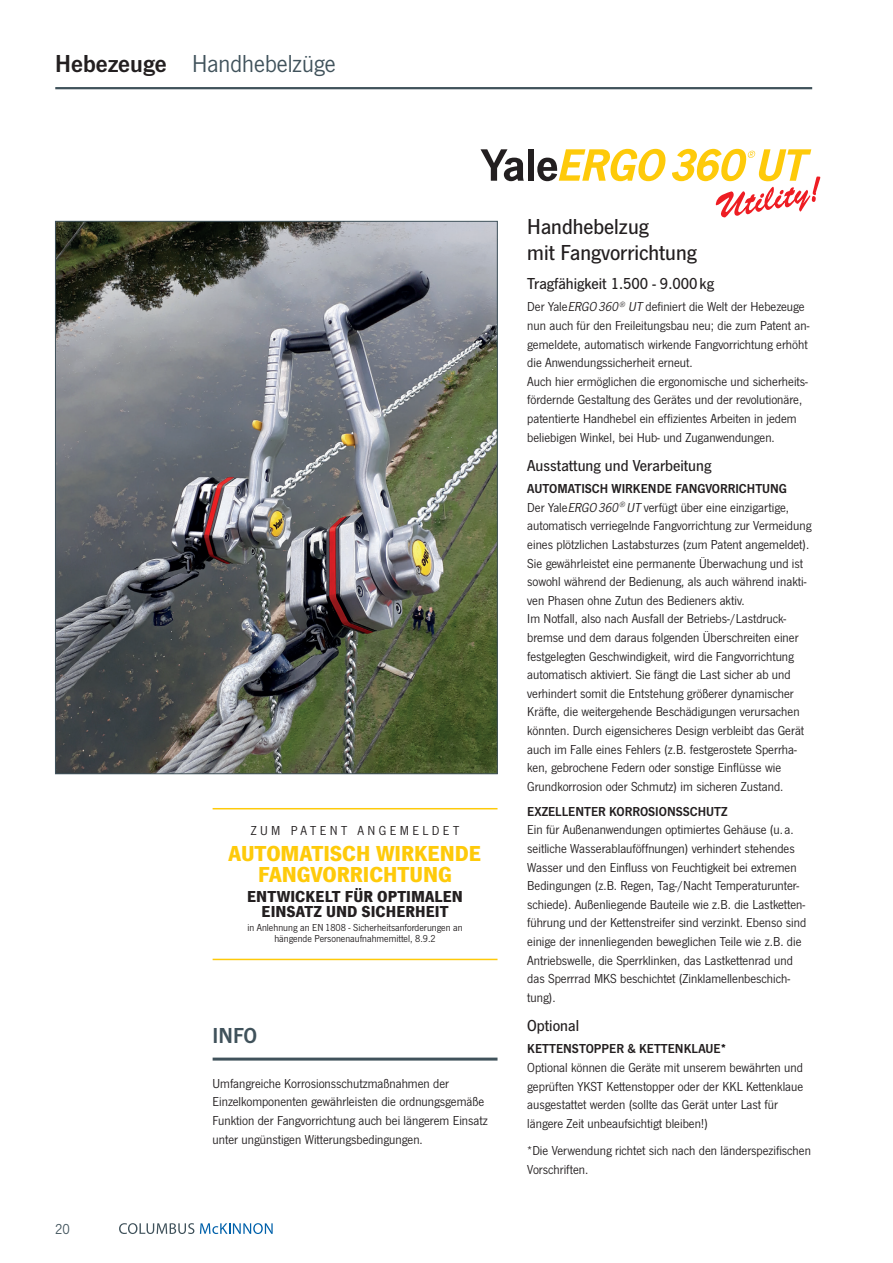
<style>
.page{position:relative;width:893px;height:1263px;background:#fff}
.page>*{position:absolute;margin:0;border:0;box-sizing:border-box;transform-origin:0 0}
.t1{font:25.5px "News Got";color:#40525b}
.t2{font:700 22.5px/21px "News Got";letter-spacing:-.005em;color:#feca0a;text-align:center}
.t3{font:500 22.5px/26.1px "News Got";color:#231f20}
.t4{font:22.5px "News Got Dem";color:#40525b}
.t5{font:500 16.5px "News Got";color:#231f20}
.t6{font:700 16.5px/15px "News Got";color:#231f20;text-align:center}
.t7{font:15px "News Got";color:#40525b}
.t8{font:13.5px/18.6px "News Got";color:#231f20}
.t9{font:13.5px "News Got Dem";color:#231f20}
.t10{font:13.5px "News Got";letter-spacing:.255em;color:#231f20}
.t11{font:10.5px/10.5px "News Got";color:#231f20;text-align:center}
.s1{font-family:"News Got Dem";color:#231f20}
.s2{font-style:italic}
</style>
<div class="page">
<img style="left:55px;top:221px;width:443px;height:553px">
<hr style="left:55px;top:87px;width:757px;height:2px;background:#40525b">
<svg style="left:119px;top:1223px;width:75px;height:11px"></svg>
<svg style="left:200px;top:1223px;width:73px;height:11px"></svg>
<svg style="left:480px;top:149px;width:44px;height:32px"></svg>
<div style="left:528px;top:149px;width:6px;height:32px;background:#231f20"></div>
<svg style="left:537px;top:149px;width:283px;height:68px"></svg>
<hr style="left:213px;top:808px;width:284px;height:1px;background:#feca0a">
<hr style="left:213px;top:959px;width:284px;height:1px;background:#feca0a">
<hr style="left:213px;top:1057px;width:284px;height:3px;background:#40525b">
<h1 class="t1" style="left:55px;top:50px;width:282px"><span class="s1">Hebezeuge</span> Handhebelzüge</h1>
<p class="t7" style="left:55px;top:1221px;width:16px">20</p>
<p class="t10" style="left:251px;top:823px;width:210px">ZUM PATENT ANGEMELDET</p>
<h2 class="t2" style="left:229px;top:843px;width:254px">AUTOMATISCH WIRKENDE<br>FANGVORRICHTUNG</h2>
<p class="t6" style="left:247px;top:889px;width:217px">ENTWICKELT FÜR OPTIMALEN<br>EINSATZ UND SICHERHEIT</p>
<p class="t11" style="left:247px;top:923px;width:217px">in Anlehnung an EN 1808 - Sicherheitsanforderungen an hängende Personenaufnahmemittel, 8.9.2</p>
<h2 class="t4" style="left:213px;top:1022px;width:46px">INFO</h2>
<p class="t8" style="left:213px;top:1074px;width:277px">Umfangreiche Korrosionsschutzmaßnahmen der Einzelkomponenten gewährleisten die ordnungsgemäße Funktion der Fangvorrichtung auch bei längerem Einsatz unter ungünstigen Witterungsbedingungen.</p>
<h2 class="t3" style="left:527px;top:214px;width:171px">Handhebelzug<br>mit Fangvorrichtung</h2>
<p class="t5" style="left:527px;top:275px;width:188px">Tragfähigkeit 1.500 - 9.000kg</p>
<p class="t8" style="left:527px;top:298px;width:284px">Der Yale<span class="s2">ERGO360</span> <sup>®</sup> <span class="s2">UT</span> definiert die Welt der Hebezeuge nun auch für den Freileitungsbau neu; die zum Patent an&shy;gemeldete, automatisch wirkende Fangvorrichtung erhöht die Anwendungssicherheit erneut.<br>Auch hier ermöglichen die ergonomische und sicherheits&shy;fördernde Gestaltung des Gerätes und der revolutionäre, patentierte Handhebel ein effizientes Arbeiten in jedem beliebigen Winkel, bei Hub- und Zuganwendungen.</p>
<p class="t5" style="left:527px;top:457px;width:186px">Ausstattung und Verarbeitung</p>
<p class="t9" style="left:527px;top:481px;width:261px">AUTOMATISCH WIRKENDE FANGVORRICHTUNG</p>
<p class="t8" style="left:527px;top:498px;width:286px">Der Yale<span class="s2">ERGO360</span><sup>®</sup><span class="s2">UT</span> verfügt über eine einzigartige, automatisch verriegelnde Fangvorrichtung zur Vermeidung eines plötzlichen Lastabsturzes (zum Patent angemeldet).<br>Sie gewährleistet eine permanente Überwachung und ist sowohl während der Bedienung, als auch während inakti&shy;ven Phasen ohne Zutun des Bedieners aktiv.<br>Im Notfall, also nach Ausfall der Betriebs-/Lastdruck&shy;bremse und dem daraus folgenden Überschreiten einer festgelegten Geschwindigkeit, wird die Fangvorrichtung automatisch aktiviert. Sie fängt die Last sicher ab und verhindert somit die Entstehung größerer dynamischer Kräfte, die weitergehende Beschädigungen verursachen könnten. Durch eigensicheres Design verbleibt das Gerät auch im Falle eines Fehlers (z.B. festgerostete Sperrha&shy;ken, gebrochene Federn oder sonstige Einflüsse wie Grundkorrosion oder Schmutz) im sicheren Zustand.</p>
<p class="t9" style="left:527px;top:803px;width:202px">EXZELLENTER KORROSIONSSCHUTZ</p>
<p class="t8" style="left:527px;top:821px;width:280px">Ein für Außenanwendungen optimiertes Gehäuse (u. a. seitliche Wasserablauföffnungen) verhindert stehendes Wasser und den Einfluss von Feuchtigkeit bei extremen Bedingungen (z.B. Regen, Tag-/Nacht Temperaturunter&shy;schiede). Außenliegende Bauteile wie z.B. die Lastketten&shy;führung und der Kettenstreifer sind verzinkt. Ebenso sind einige der innenliegenden beweglichen Teile wie z.B. die Antriebswelle, die Sperrklinken, das Lastkettenrad und das Sperrrad MKS beschichtet (Zinklamellenbeschich&shy;tung).</p>
<p class="t5" style="left:527px;top:1017px;width:53px">Optional</p>
<p class="t9" style="left:527px;top:1041px;width:200px">KETTENSTOPPER &amp; KETTENKLAUE*</p>
<p class="t8" style="left:527px;top:1058px;width:278px">Optional können die Geräte mit unserem bewährten und geprüften YKST Kettenstopper oder der KKL Kettenklaue ausgestattet werden (sollte das Gerät unter Last für längere Zeit unbeaufsichtigt bleiben!)</p>
<p class="t8" style="left:527px;top:1141px;width:285px">*Die Verwendung richtet sich nach den länderspezifischen<br>Vorschriften.</p>
</div>
